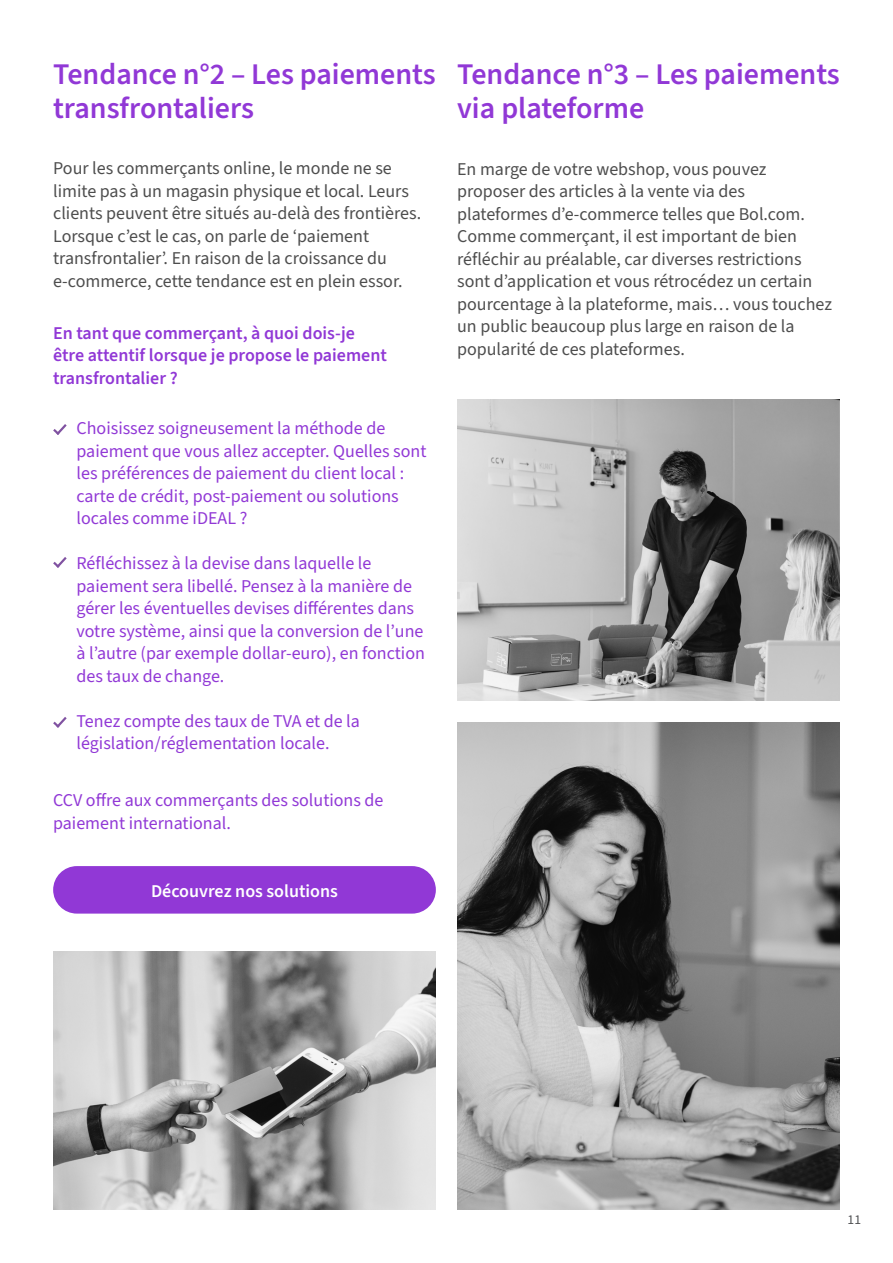
<style>
.page{position:relative;width:893px;height:1263px;background:#fff}
.page>*{position:absolute;margin:0;border:0;box-sizing:border-box;transform-origin:0 0}
.t1{font:600 30px/34.5px "Source Sans 3";color:#9138d6}
.t2{font:18px/22.5px "Source Sans 3";color:#4d4d4d}
.t3{font:18px/22.5px "Source Sans 3";color:#9138d6}
.t4{font:600 18px/22.5px "Source Sans 3";color:#9138d6}
.t5{font:600 18px "Source Sans 3";color:#fff}
.t6{font:13.5px "Source Sans 3";color:#515254}
</style>
<div class="page">
<div style="left:53px;top:866px;width:383px;height:47px;background:#9138d6;border-radius:24px"></div>
<svg style="left:53px;top:424px;width:14px;height:11px"></svg>
<svg style="left:53px;top:557px;width:14px;height:11px"></svg>
<svg style="left:53px;top:717px;width:14px;height:11px"></svg>
<img style="left:457px;top:722px;width:383px;height:488px">
<img style="left:53px;top:952px;width:383px;height:258px">
<img style="left:457px;top:399px;width:383px;height:301px">
<h1 class="t1" style="left:53px;top:58px;width:384px">Tendance n°2 – Les paiements transfrontaliers</h1>
<h1 class="t1" style="left:457px;top:58px;width:384px">Tendance n°3 – Les paiements via plateforme</h1>
<p class="t2" style="left:53px;top:158px;width:369px">Pour les commerçants online, le monde ne se limite pas à un magasin physique et local. Leurs clients peuvent être situés au-delà des frontières.<br>Lorsque c’est le cas, on parle de ‘paiement transfrontalier’. En raison de la croissance du e-commerce, cette tendance est en plein essor.</p>
<p class="t2" style="left:457px;top:158px;width:377px">En marge de votre webshop, vous pouvez proposer des articles à la vente via des plateformes d’e-commerce telles que Bol.com.<br>Comme commerçant, il est important de bien réfléchir au préalable, car diverses restrictions sont d’application et vous rétrocédez un certain pourcentage à la plateforme, mais… vous touchez un public beaucoup plus large en raison de la popularité de ces plateformes.</p>
<p class="t4" style="left:53px;top:322px;width:335px">En tant que commerçant, à quoi dois-je être attentif lorsque je propose le paiement transfrontalier ?</p>
<p class="t3" style="left:77px;top:418px;width:351px">Choisissez soigneusement la méthode de paiement que vous allez accepter. Quelles sont les préférences de paiement du client local : carte de crédit, post-paiement ou solutions locales comme iDEAL ?</p>
<p class="t3" style="left:77px;top:553px;width:350px">Réfléchissez à la devise dans laquelle le paiement sera libellé. Pensez à la manière de gérer les éventuelles devises différentes dans votre système, ainsi que la conversion de l’une à l’autre (par exemple dollar-euro), en fonction des taux de change.</p>
<p class="t3" style="left:77px;top:710px;width:285px">Tenez compte des taux de TVA et de la législation/réglementation locale.</p>
<p class="t3" style="left:53px;top:790px;width:332px">CCV offre aux commerçants des solutions de paiement international.</p>
<p class="t5" style="left:151px;top:879px;width:188px">Découvrez nos solutions</p>
<p class="t6" style="left:848px;top:1210px;width:15px">11</p>
</div>
